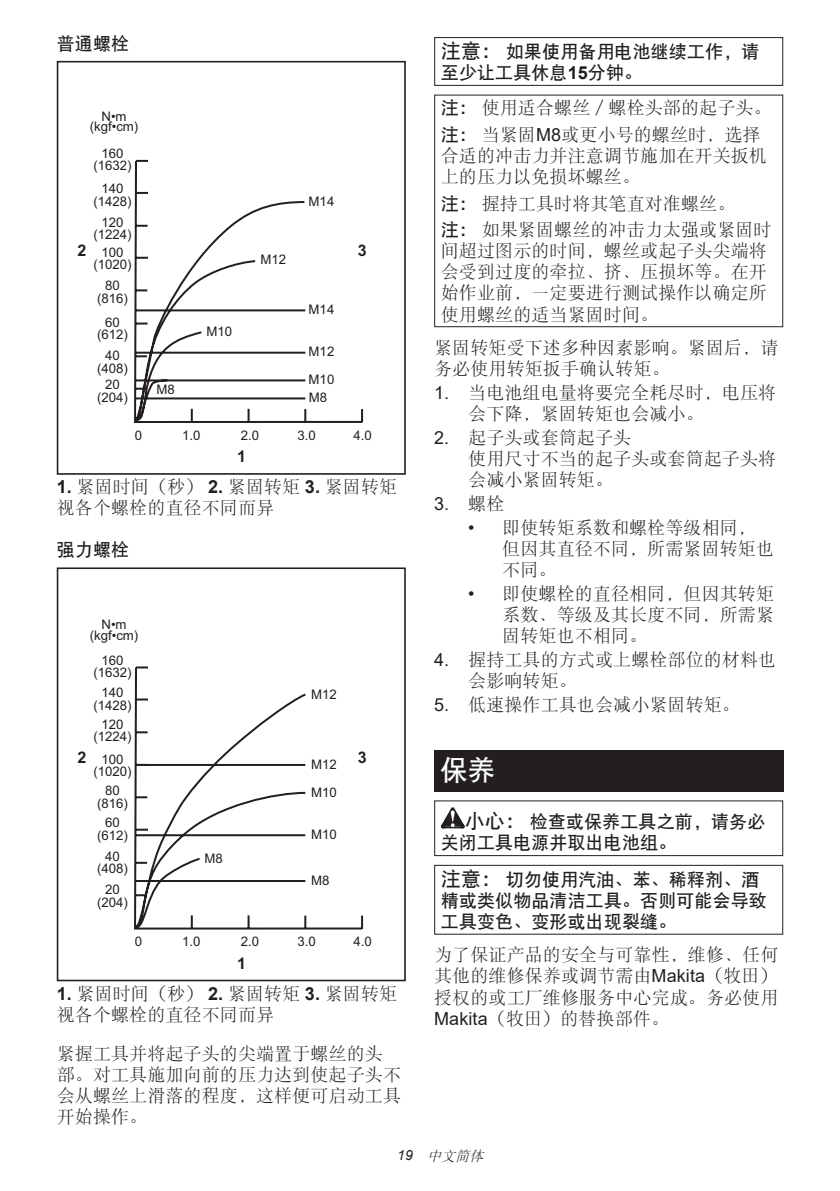
<style>
.page{position:relative;width:840px;height:1191px;background:#fff}
.page>*{position:absolute;margin:0;border:0;box-sizing:border-box;transform-origin:0 0}
.t1{font:28px "DFP Hei W7";color:#fff}
.t2{font:18px/21px "DFP Song W3";letter-spacing:.005em;color:#231f20}
.t3{font:18px/21px "DFP Hei W7";letter-spacing:.005em;color:#231f20}
.t4{font:18px "Arial";color:#231f20}
.t5{font:700 16px "Arial";color:#231f20}
.t6{font:italic 14px "DFP Song W3";color:#231f20}
.t7{font:13.2px/12.4px "Arial";color:#231f20;text-align:center}
.s1{font-family:"Arial";font-weight:700}
.s2{font-size:20px}
.s3{font-family:"DFP Hei W7"}
.s4{font-family:"Arial"}
.s5{font-family:"DFP Song W3"}
</style>
<div class="page">
<svg style="left:134px;top:159px;width:230px;height:264px"></svg>
<div style="left:57px;top:61px;width:348px;height:414px;border:2px solid #231f20"></div>
<svg style="left:134px;top:666px;width:230px;height:264px"></svg>
<div style="left:57px;top:567px;width:348px;height:414px;border:2px solid #231f20"></div>
<div style="left:434px;top:37px;width:348px;height:49px;border:1px solid #231f20"></div>
<div style="left:434px;top:95px;width:348px;height:232px;border:1px solid #231f20"></div>
<div style="left:434px;top:750px;width:348px;height:41px;background:#231f20"></div>
<svg style="left:440px;top:807px;width:24px;height:21px"></svg>
<div style="left:434px;top:800px;width:348px;height:56px;border:1px solid #231f20"></div>
<div style="left:434px;top:865px;width:348px;height:69px;border:1px solid #231f20"></div>
<p class="t3" style="left:57px;top:33px;width:74px">普通螺栓</p>
<p class="t7" style="left:90px;top:111px;width:50px;line-height:10.6px">N•m (kgf•cm)</p>
<p class="t7" style="left:93px;top:147px;width:40px">160 (1632)</p>
<p class="t7" style="left:93px;top:181px;width:40px;line-height:13px">140 (1428)</p>
<p class="t7" style="left:93px;top:216px;width:40px;line-height:11.8px">120 (1224)</p>
<p class="t7" style="left:93px;top:246px;width:40px">100 (1020)</p>
<p class="t7" style="left:97px;top:279px;width:32px">80 (816)</p>
<p class="t7" style="left:97px;top:316px;width:32px">60 (612)</p>
<p class="t7" style="left:97px;top:349px;width:32px">40 (408)</p>
<p class="t7" style="left:97px;top:378px;width:32px;line-height:13px">20 (204)</p>
<p class="t7" style="left:135px;top:429px;width:9px">0</p>
<p class="t5" style="left:77px;top:239px;width:10px">2</p>
<p class="t7" style="left:260px;top:253px;width:27px">M12</p>
<p class="t7" style="left:308px;top:195px;width:27px">M14</p>
<p class="t5" style="left:357px;top:239px;width:10px">3</p>
<p class="t7" style="left:156px;top:383px;width:20px">M8</p>
<p class="t7" style="left:206px;top:325px;width:27px">M10</p>
<p class="t7" style="left:308px;top:303px;width:27px">M14</p>
<p class="t7" style="left:308px;top:345px;width:27px">M12</p>
<p class="t7" style="left:308px;top:373px;width:27px">M10</p>
<p class="t7" style="left:308px;top:391px;width:20px">M8</p>
<p class="t7" style="left:182px;top:429px;width:20px">1.0</p>
<p class="t7" style="left:240px;top:429px;width:20px">2.0</p>
<p class="t7" style="left:297px;top:429px;width:20px">3.0</p>
<p class="t7" style="left:353px;top:429px;width:20px">4.0</p>
<p class="t5" style="left:237px;top:445px;width:10px">1</p>
<p class="t2" style="left:57px;top:476px;width:342px"><span class="s1">1.</span> 紧固时间（秒） <span class="s1">2.</span> 紧固转矩 <span class="s1">3.</span> 紧固转矩视各个螺栓的直径不同而异</p>
<p class="t3" style="left:57px;top:539px;width:74px">强力螺栓</p>
<p class="t7" style="left:90px;top:619px;width:50px;line-height:10.6px">N•m (kgf•cm)</p>
<p class="t7" style="left:93px;top:653px;width:40px">160 (1632)</p>
<p class="t7" style="left:93px;top:686px;width:40px;line-height:13px">140 (1428)</p>
<p class="t7" style="left:93px;top:719px;width:40px;line-height:11.8px">120 (1224)</p>
<p class="t7" style="left:93px;top:752px;width:40px">100 (1020)</p>
<p class="t7" style="left:97px;top:784px;width:32px">80 (816)</p>
<p class="t7" style="left:97px;top:816px;width:32px">60 (612)</p>
<p class="t7" style="left:97px;top:850px;width:32px">40 (408)</p>
<p class="t7" style="left:97px;top:882px;width:32px;line-height:13px">20 (204)</p>
<p class="t7" style="left:135px;top:935px;width:9px">0</p>
<p class="t7" style="left:311px;top:688px;width:27px">M12</p>
<p class="t5" style="left:77px;top:745px;width:10px">2</p>
<p class="t5" style="left:357px;top:745px;width:10px">3</p>
<p class="t7" style="left:311px;top:750px;width:27px;line-height:27.8px;text-align:left">M12<br>M10</p>
<p class="t7" style="left:311px;top:828px;width:27px">M10</p>
<p class="t7" style="left:204px;top:852px;width:20px">M8</p>
<p class="t7" style="left:311px;top:874px;width:20px">M8</p>
<p class="t7" style="left:182px;top:935px;width:20px">1.0</p>
<p class="t7" style="left:240px;top:935px;width:20px">2.0</p>
<p class="t7" style="left:297px;top:935px;width:20px">3.0</p>
<p class="t7" style="left:353px;top:935px;width:20px">4.0</p>
<p class="t2" style="left:57px;top:982px;width:342px"><span class="s1">1.</span> 紧固时间（秒） <span class="s1">2.</span> 紧固转矩 <span class="s1">3.</span> 紧固转矩视各个螺栓的直径不同而异</p>
<p class="t2" style="left:57px;top:1042px;width:345px">紧握工具并将起子头的尖端置于螺丝的头部。对工具施加向前的压力达到使起子头不会从螺丝上滑落的程度，这样便可启动工具开始操作。</p>
<p class="t5" style="left:237px;top:951px;width:10px">1</p>
<p class="t3" style="left:440px;top:41px;width:320px"><span class="s2">注意：</span>如果使用备用电池继续工作，请至少让工具休息<span class="s1">15</span>分钟。</p>
<p class="t2" style="left:440px;top:94px;width:332px;line-height:26.8px"><span class="s3">注：</span>使用适合螺丝／螺栓头部的起子头。<span class="s3">注：</span>当紧固<span class="s4">M8</span>或更小号的螺丝时，选择</p>
<p class="t2" style="left:440px;top:145px;width:327px">合适的冲击力并注意调节施加在开关扳机上的压力以免损坏螺丝。</p>
<p class="t2" style="left:440px;top:190px;width:332px;line-height:26.8px"><span class="s3">注：</span>握持工具时将其笔直对准螺丝。<br><span class="s3">注：</span>如果紧固螺丝的冲击力太强或紧固时</p>
<p class="t2" style="left:440px;top:240px;width:327px;text-align:justify">间超过图示的时间，螺丝或起子头尖端将会受到过度的牵拉、挤、压损坏等。在开始作业前，一定要进行测试操作以确定所使用螺丝的适当紧固时间。</p>
<p class="t2" style="left:434px;top:337px;width:345px">紧固转矩受下述多种因素影响。紧固后，请务必使用转矩扳手确认转矩。</p>
<p class="t2" style="left:468px;top:382px;width:309px;text-indent:-34px"><span class="s4">1.</span> 当电池组电量将要完全耗尽时，电压将会下降，紧固转矩也会减小。</p>
<p class="t2" style="left:468px;top:427px;width:309px;text-indent:-34px"><span class="s4">2.</span> 起子头或套筒起子头<br>使用尺寸不当的起子头或套筒起子头将会减小紧固转矩。</p>
<p class="t4" style="left:434px;top:491px;width:72px">3. <span class="s5">螺栓</span></p>
<p class="t2" style="left:502px;top:517px;width:273px;text-indent:-34px"><span class="s4">•</span> 即使转矩系数和螺栓等级相同，但因其直径不同，所需紧固转矩也不同。</p>
<p class="t2" style="left:502px;top:583px;width:273px;text-align:justify;text-indent:-34px"><span class="s4">•</span> 即使螺栓的直径相同，但因其转矩系数、等级及其长度不同，所需紧固转矩也不相同。</p>
<p class="t2" style="left:468px;top:649px;width:309px;text-indent:-34px"><span class="s4">4.</span> 握持工具的方式或上螺栓部位的材料也会影响转矩。</p>
<p class="t2" style="left:434px;top:694px;width:307px"><span class="s4">5.</span> 低速操作工具也会减小紧固转矩。</p>
<h1 class="t1" style="left:439px;top:756px;width:57px">保养</h1>
<p class="t3" style="left:440px;top:811px;width:326px;text-indent:24px"><span class="s2">小心：</span>检查或保养工具之前，请务必关闭工具电源并取出电池组。</p>
<p class="t3" style="left:440px;top:869px;width:327px"><span class="s2">注意：</span>切勿使用汽油、苯、稀释剂、酒精或类似物品清洁工具。否则可能会导致工具变色、变形或出现裂缝。</p>
<p class="t2" style="left:434px;top:944px;width:345px;text-align:justify">为了保证产品的安全与可靠性，维修、任何其他的维修保养或调节需由<span class="s4">Makita</span>（牧田）授权的或工厂维修服务中心完成。务必使用<span class="s4">Makita</span>（牧田）的替换部件。</p>
<p class="t6" style="left:397px;top:1148px;width:91px"><span class="s4">1 9</span> 中文简体</p>
</div>
